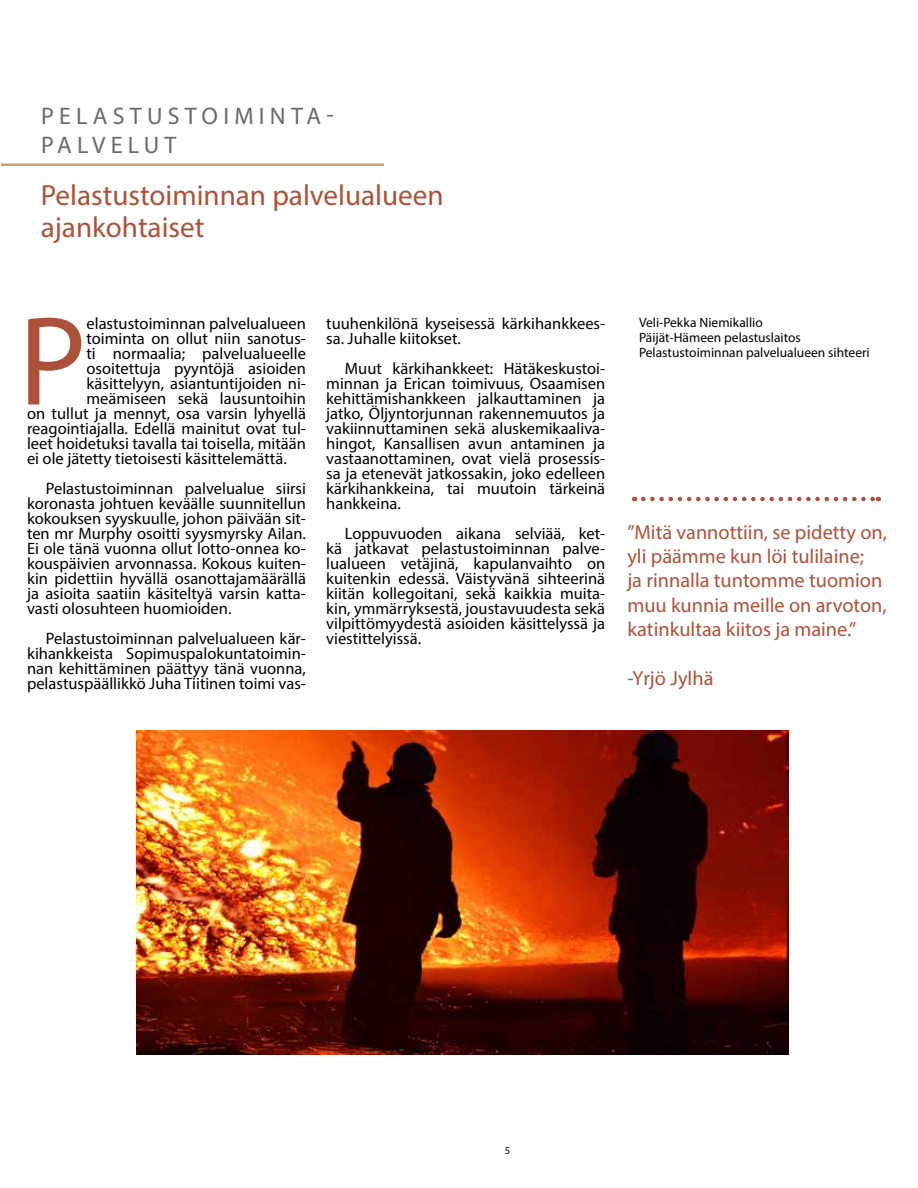
<style>
.page{position:relative;width:918px;height:1188px;background:#fff}
.page>*{position:absolute;margin:0;border:0;box-sizing:border-box;transform-origin:0 0}
.t1{font:127.8px "Myriad Pro";color:#ad523a}
.t2{font:29.25px/32.1px "Myriad Pro";color:#ad523a}
.t3{font:24px/28.8px "Myriad Pro";letter-spacing:.22em;color:#6a6a6a}
.t4{font:20.25px/24.3px "Myriad Pro";color:#ad523a}
.t5{font:16.5px/15px "Myriad Pro";color:#000;text-align:justify}
.t6{font:13.5px/15px "Myriad Pro";color:#000}
.t7{font:10.5px "Myriad Pro";color:#000}
</style>
<div class="page">
<hr style="left:1px;top:164px;width:383px;height:2px;background:#c59f65">
<svg style="left:643px;top:497px;width:236px;height:4px"></svg>
<img style="left:136px;top:730px;width:653px;height:325px">
<h3 class="t3" style="left:41px;top:101px;width:294px">PELASTUSTOIMINTA-<br>PALVELUT</h3>
<h2 class="t2" style="left:41px;top:178px;width:404px">Pelastustoiminnan palvelualueen ajankohtaiset</h2>
<h1 class="t1" style="left:19px;top:283px;width:69px">P</h1>
<p class="t5" style="left:87px;top:316px;width:221px">elastustoiminnan palvelualueen</p>
<p class="t5" style="left:87px;top:331px;width:221px">toiminta on ollut niin sanotus-</p>
<p class="t5" style="left:87px;top:346px;width:221px">ti normaalia; palvelualueelle</p>
<p class="t5" style="left:87px;top:361px;width:221px">osoitettuja pyyntöjä asioiden</p>
<p class="t5" style="left:87px;top:376px;width:221px">käsittelyyn, asiantuntijoiden ni-</p>
<p class="t5" style="left:87px;top:391px;width:221px">meämiseen sekä lausuntoihin</p>
<p class="t5" style="left:27px;top:406px;width:281px">on tullut ja mennyt, osa varsin lyhyellä</p>
<p class="t5" style="left:27px;top:421px;width:281px">reagointiajalla. Edellä mainitut ovat tul-</p>
<p class="t5" style="left:27px;top:436px;width:281px">leet hoidetuksi tavalla tai toisella, mitään</p>
<p class="t5" style="left:27px;top:451px;width:261px">ei ole jätetty tietoisesti käsittelemättä.</p>
<p class="t5" style="left:27px;top:481px;width:281px;text-indent:19px">Pelastustoiminnan palvelualue siirsi koronasta johtuen keväälle suunnitellun kokouksen syyskuulle, johon päivään sit&shy;ten mr Murphy osoitti syysmyrsky Ailan.<br>Ei ole tänä vuonna ollut lotto-onnea ko&shy;kouspäivien arvonnassa. Kokous kuiten&shy;kin pidettiin hyvällä osanottajamäärällä ja asioita saatiin käsiteltyä varsin katta&shy;vasti olosuhteen huomioiden.</p>
<p class="t5" style="left:27px;top:631px;width:281px;text-indent:19px">Pelastustoiminnan palvelualueen kär&shy;kihankkeista Sopimuspalokuntatoimin&shy;nan kehittäminen päättyy tänä vuonna, pelastuspäällikkö Juha Tiitinen toimi vas-</p>
<p class="t5" style="left:326px;top:316px;width:280px">tuuhenkilönä kyseisessä kärkihankkees&shy;sa. Juhalle kiitokset.</p>
<p class="t5" style="left:326px;top:361px;width:281px;text-indent:19px">Muut kärkihankkeet: Hätäkeskustoi&shy;minnan ja Erican toimivuus, Osaamisen kehittämishankkeen jalkauttaminen ja jatko, Öljyntorjunnan rakennemuutos ja vakiinnuttaminen sekä aluskemikaaliva&shy;hingot, Kansallisen avun antaminen ja vastaanottaminen, ovat vielä prosessis&shy;sa ja etenevät jatkossakin, joko edelleen kärkihankkeina, tai muutoin tärkeinä hankkeina.</p>
<p class="t5" style="left:326px;top:526px;width:281px;text-indent:19px">Loppuvuoden aikana selviää, ket&shy;kä jatkavat pelastustoiminnan palve&shy;lualueen vetäjinä, kapulanvaihto on kuitenkin edessä. Väistyvänä sihteerinä kiitän kollegoitani, sekä kaikkia muita&shy;kin, ymmärryksestä, joustavuudesta sekä vilpittömyydestä asioiden käsittelyssä ja viestittelyissä.</p>
<p class="t6" style="left:639px;top:315px;width:232px">Veli-Pekka Niemikallio<br>Päijät-Hämeen pelastuslaitos<br>Pelastustoiminnan palvelualueen sihteeri</p>
<p class="t4" style="left:627px;top:519px;width:261px">”Mitä vannottiin, se pidetty on, yli päämme kun löi tulilaine;<br>ja rinnalla tuntomme tuomion muu kunnia meille on arvoton, katinkultaa kiitos ja maine.”</p>
<p class="t4" style="left:627px;top:666px;width:88px">-Yrjö Jylhä</p>
<p class="t7" style="left:505px;top:1144px;width:7px">5</p>
</div>
